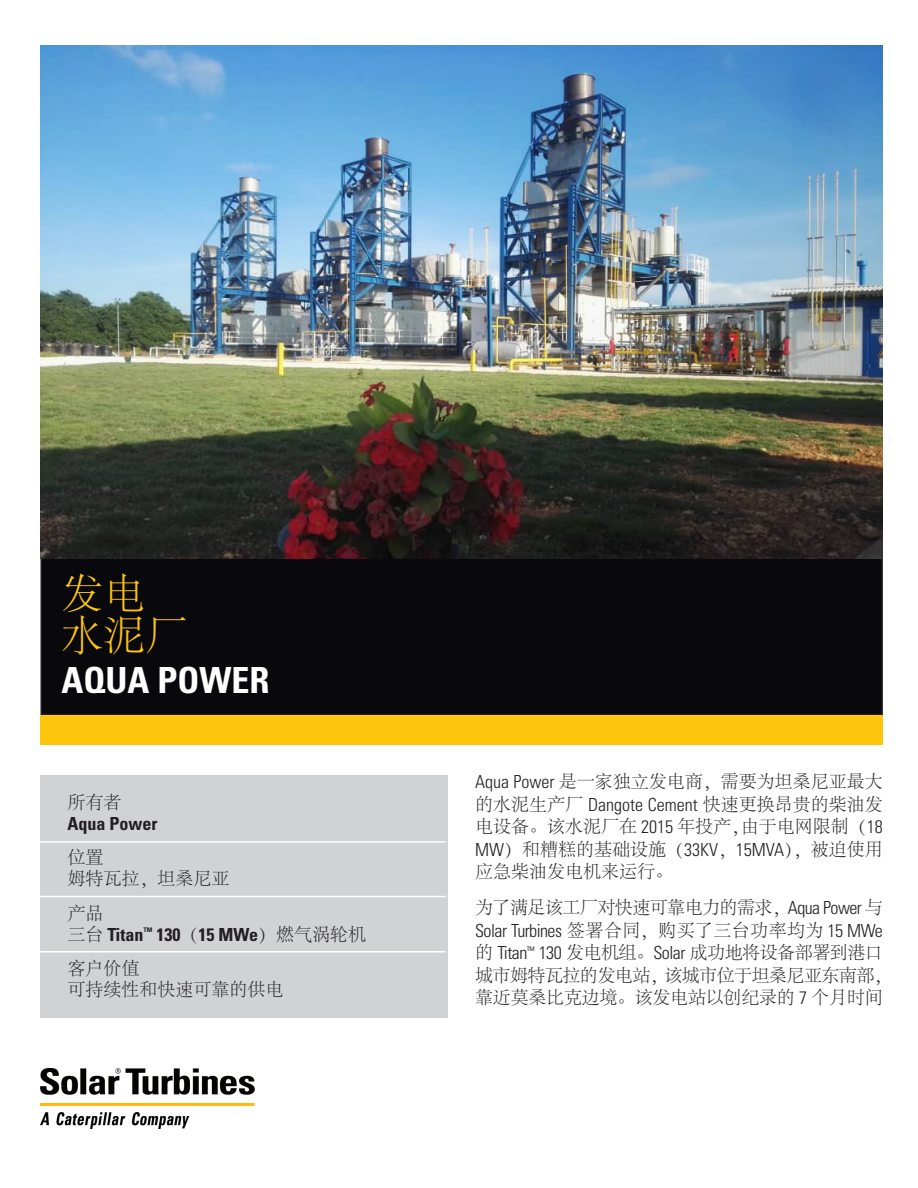
<style>
.page{position:relative;width:918px;height:1188px;background:#fff}
.page>*{position:absolute;margin:0;border:0;box-sizing:border-box;transform-origin:0 0}
.t1{font:300 42px/42px "Adobe Song Std";color:#fec50d}
.t2{font:700 condensed 36px "Univers LT Std";color:#fff}
.t3{font:300 18px/22.5px "Adobe Song Std";letter-spacing:-.015em;color:#231f20}
.t4{font:700 condensed 18px "Univers LT Std";color:#231f20}
.t5{font:300 condensed 18px "Univers LT Std";letter-spacing:-.03em;color:#231f20}
.s1{font-family:"Adobe Song Std";font-weight:300;font-stretch:normal}
.s2{font-family:"Univers LT Std";font-stretch:condensed}
.s3{font-family:"Adobe Song Std";font-stretch:normal}
</style>
<div class="page">
<div style="left:41px;top:554px;width:841px;height:161px;background:#08080d"></div>
<div style="left:40px;top:554px;width:843px;height:162px;border:2px solid #231f20"></div>
<div style="left:40px;top:716px;width:843px;height:29px;background:#fec50d"></div>
<div style="left:40px;top:776px;width:408px;height:242px;background:#d1d2d4"></div>
<hr style="left:35px;top:841px;width:411px;height:2px;background:#fff">
<hr style="left:35px;top:896px;width:411px;height:1px;background:#fff">
<hr style="left:35px;top:951px;width:411px;height:1px;background:#fff">
<img style="left:40px;top:45px;width:843px;height:514px">
<img style="left:40px;top:1068px;width:215px;height:61px">
<h1 class="t1" style="left:62px;top:574px;width:127px">发电水泥厂</h1>
<h2 class="t2" style="left:62px;top:658px;width:210px">AQUA POWER</h2>
<p class="t3" style="left:68px;top:792px;width:55px">所有者</p>
<p class="t4" style="left:68px;top:812px;width:92px">Aqua Power</p>
<p class="t3" style="left:68px;top:848px;width:163px;line-height:21px">位置<br>姆特瓦拉，坦桑尼亚</p>
<p class="t3" style="left:68px;top:903px;width:37px">产品</p>
<p class="t4" style="left:68px;top:923px;width:300px"><span class="s1">三台</span> Titan<sup>™</sup> 130<span class="s1">（</span>15 MWe<span class="s1">）燃气涡轮机</span></p>
<p class="t3" style="left:68px;top:959px;width:217px;line-height:21px">客户价值<br>可持续性和快速可靠的供电</p>
<p class="t3" style="left:475px;top:771px;width:409px;text-align:justify"><span class="s2">Aqua Power</span> 是一家独立发电商，需要为坦桑尼亚最大的水泥生产厂 <span class="s2">Dangote Cement</span> 快速更换昂贵的柴油发电设备。该水泥厂在 <span class="s2">2015</span> 年投产，由于电网限制（<span class="s2">18<br>MW</span>）和糟糕的基础设施（<span class="s2">33KV</span>，<span class="s2">15MVA</span>），被迫使用应急柴油发电机来运行。</p>
<p class="t3" style="left:475px;top:897px;width:409px">为了满足该工厂对快速可靠电力的需求，<span class="s2">Aqua Power</span> 与</p>
<p class="t5" style="left:475px;top:920px;width:409px">Solar Turbines <span class="s3">签署合同，购买了三台功率均为</span> 15 MWe</p>
<p class="t3" style="left:475px;top:942px;width:418px">的 <span class="s2">Titan</span><sup>™</sup> <span class="s2">130</span> 发电机组。<span class="s2">Solar</span> 成功地将设备部署到港口城市姆特瓦拉的发电站，该城市位于坦桑尼亚东南部，靠近莫桑比克边境。该发电站以创纪录的 <span class="s2">7</span> 个月时间</p>
</div>
